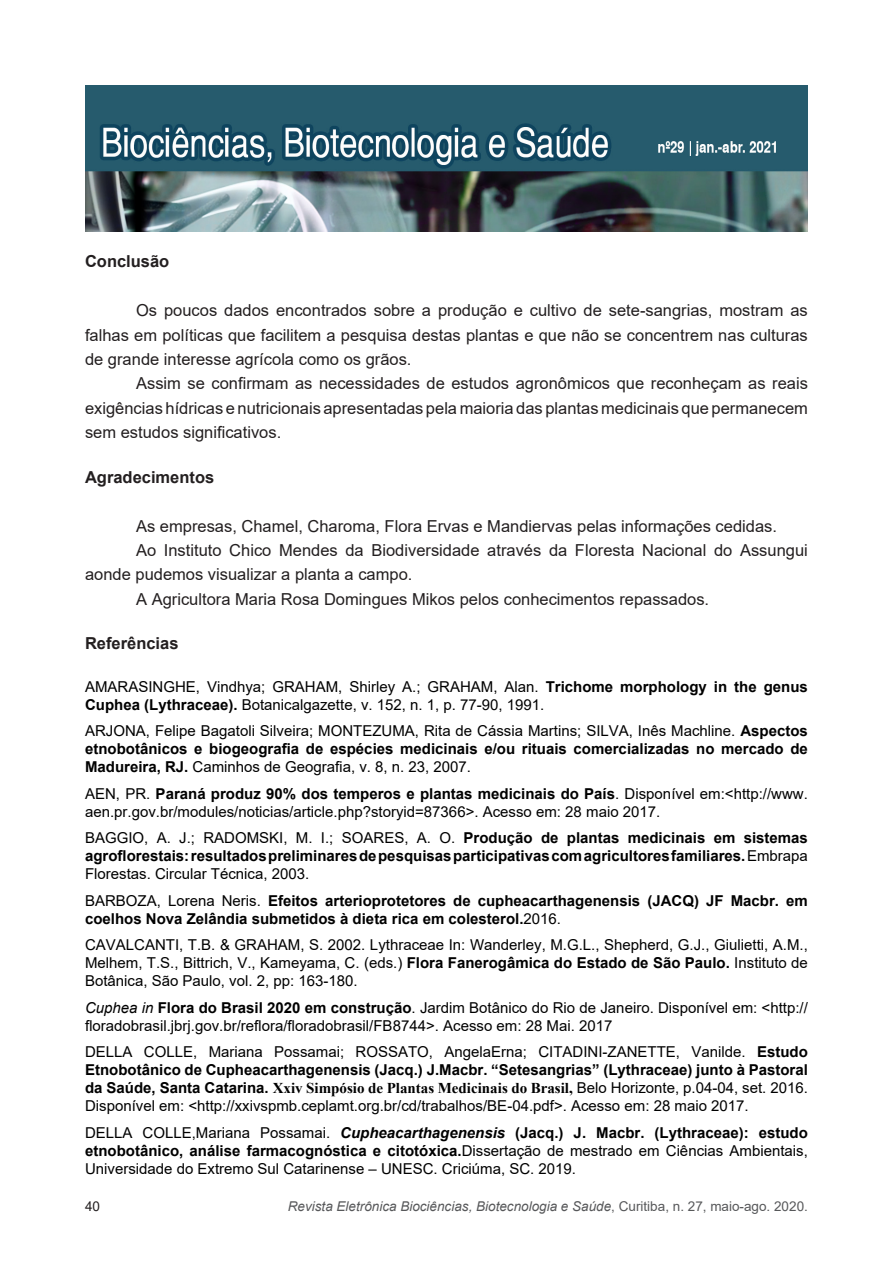
<style>
.page{position:relative;width:893px;height:1263px;background:#fff}
.page>*{position:absolute;margin:0;border:0;box-sizing:border-box;transform-origin:0 0}
.bio_texto{font:16.5px/24.5px "Arial";color:#231f20;text-align:justify}
.bio_subtítulo{font:700 16.5px "Arial";color:#231f20}
.bio_biblio{font:15px/18px "Arial";color:#000;text-align:justify}
.bio_biblio-2{font:700 15px/18px "Arial";color:#000;text-align:justify}
.t1{font:italic 13.5px "Arial";color:#57585a}
.t2{font:13.5px "Arial";color:#231f20}
.s1{font-weight:700}
.s2{font-weight:400}
.s3{font-style:italic}
.s4{font-family:"Times New Roman";font-weight:700}
.s5{font-weight:700;font-style:italic}
.s6{font-style:normal}
</style>
<div class="page">
<img style="left:85px;top:85px;width:723px;height:146px">
<p class="bio_subtítulo" style="left:85px;top:250px;width:86px">Conclusão</p>
<p class="bio_texto" style="left:85px;top:298px;width:724px;text-indent:51px">Os poucos dados encontrados sobre a produção e cultivo de sete-sangrias, mostram as falhas em políticas que facilitem a pesquisa destas plantas e que não se concentrem nas culturas de grande interesse agrícola como os grãos.</p>
<p class="bio_texto" style="left:85px;top:371px;width:724px;text-indent:51px">Assim se confirmam as necessidades de estudos agronômicos que reconheçam as reais exigências hídricas e nutricionais apresentadas pela maioria das plantas medicinais que permanecem sem estudos significativos.</p>
<p class="bio_subtítulo" style="left:85px;top:465px;width:131px">Agradecimentos</p>
<p class="bio_texto" style="left:136px;top:513px;width:642px">As empresas, Chamel, Charoma, Flora Ervas e Mandiervas pelas informações cedidas.</p>
<p class="bio_texto" style="left:85px;top:538px;width:724px;text-indent:51px">Ao Instituto Chico Mendes da Biodiversidade através da Floresta Nacional do Assungui aonde pudemos visualizar a planta a campo.</p>
<p class="bio_texto" style="left:136px;top:587px;width:575px">A Agricultora Maria Rosa Domingues Mikos pelos conhecimentos repassados.</p>
<p class="bio_subtítulo" style="left:85px;top:632px;width:95px">Referências</p>
<p class="bio_biblio" style="left:85px;top:677px;width:724px">AMARASINGHE, Vindhya; GRAHAM, Shirley A.; GRAHAM, Alan. <span class="s1">Trichome morphology in the genus<br>Cuphea (Lythraceae).</span> Botanicalgazette, v. 152, n. 1, p. 77-90, 1991.</p>
<p class="bio_biblio" style="left:85px;top:722px;width:724px">ARJONA, Felipe Bagatoli Silveira; MONTEZUMA, Rita de Cássia Martins; SILVA, Inês Machline. <span class="s1">Aspectos etnobotânicos e biogeografia de espécies medicinais e/ou rituais comercializadas no mercado de Madureira, RJ.</span> Caminhos de Geografia, v. 8, n. 23, 2007.</p>
<p class="bio_biblio" style="left:85px;top:784px;width:724px">AEN, PR. <span class="s1">Paraná produz 90% dos temperos e plantas medicinais do País</span>. Disponível em:&lt;http://www. aen.pr.gov.br/modules/noticias/article.php?storyid=87366&gt;. Acesso em: 28 maio 2017.</p>
<p class="bio_biblio-2" style="left:85px;top:829px;width:724px"><span class="s2">BAGGIO, A. J.; RADOMSKI, M. I.; SOARES, A. O.</span> Produção de plantas medicinais em sistemas agroflorestais: resultados preliminares de pesquisas participativas com agricultores familiares.<span class="s2">Embrapa Florestas. Circular Técnica, 2003.</span></p>
<p class="bio_biblio-2" style="left:85px;top:891px;width:724px"><span class="s2">BARBOZA, Lorena Neris.</span> Efeitos arterioprotetores de cupheacarthagenensis (JACQ) JF Macbr. em coelhos Nova Zelândia submetidos à dieta rica em colesterol.<span class="s2">2016.</span></p>
<p class="bio_biblio" style="left:85px;top:936px;width:724px">CAVALCANTI, T.B. &amp; GRAHAM, S. 2002. Lythraceae In: Wanderley, M.G.L., Shepherd, G.J., Giulietti, A.M., Melhem, T.S., Bittrich, V., Kameyama, C. (eds.) <span class="s1">Flora Fanerogâmica do Estado de São Paulo.</span> Instituto de Botânica, São Paulo, vol. 2, pp: 163-180.</p>
<p class="bio_biblio" style="left:85px;top:998px;width:724px"><span class="s3">Cuphea in</span> <span class="s1">Flora do Brasil 2020 em construção</span>. Jardim Botânico do Rio de Janeiro. Disponível em: &lt;http:// floradobrasil.jbrj.gov.br/reflora/floradobrasil/FB8744&gt;. Acesso em: 28 Mai. 2017</p>
<p class="bio_biblio" style="left:85px;top:1043px;width:724px">DELLA COLLE, Mariana Possamai; ROSSATO, AngelaErna; CITADINI-ZANETTE, Vanilde. <span class="s1">Estudo Etnobotânico de Cupheacarthagenensis (Jacq.) J.Macbr. “Setesangrias” (Lythraceae) junto à Pastoral da Saúde, Santa Catarina.</span> <span class="s4">Xxiv Simpósio de Plantas Medicinais do Brasil,</span> Belo Horizonte, p.04-04, set. 2016.<br>Disponível em: &lt;http://xxivspmb.ceplamt.org.br/cd/trabalhos/BE-04.pdf&gt;. Acesso em: 28 maio 2017.</p>
<p class="bio_biblio" style="left:85px;top:1123px;width:724px">DELLA COLLE,Mariana Possamai. <span class="s5">Cupheacarthagenensis</span> <span class="s1">(Jacq.) J. Macbr. (Lythraceae): estudo etnobotânico, análise farmacognóstica e citotóxica.</span>Dissertação de mestrado em Ciências Ambientais, Universidade do Extremo Sul Catarinense – UNESC. Criciúma, SC. 2019.</p>
<p class="t2" style="left:85px;top:1197px;width:17px">40</p>
<p class="t1" style="left:288px;top:1197px;width:522px">Revista Eletrônica Biociências, Biotecnologia e Saúde<span class="s6">, Curitiba, n. 27, maio-ago. 2020.</span></p>
</div>
